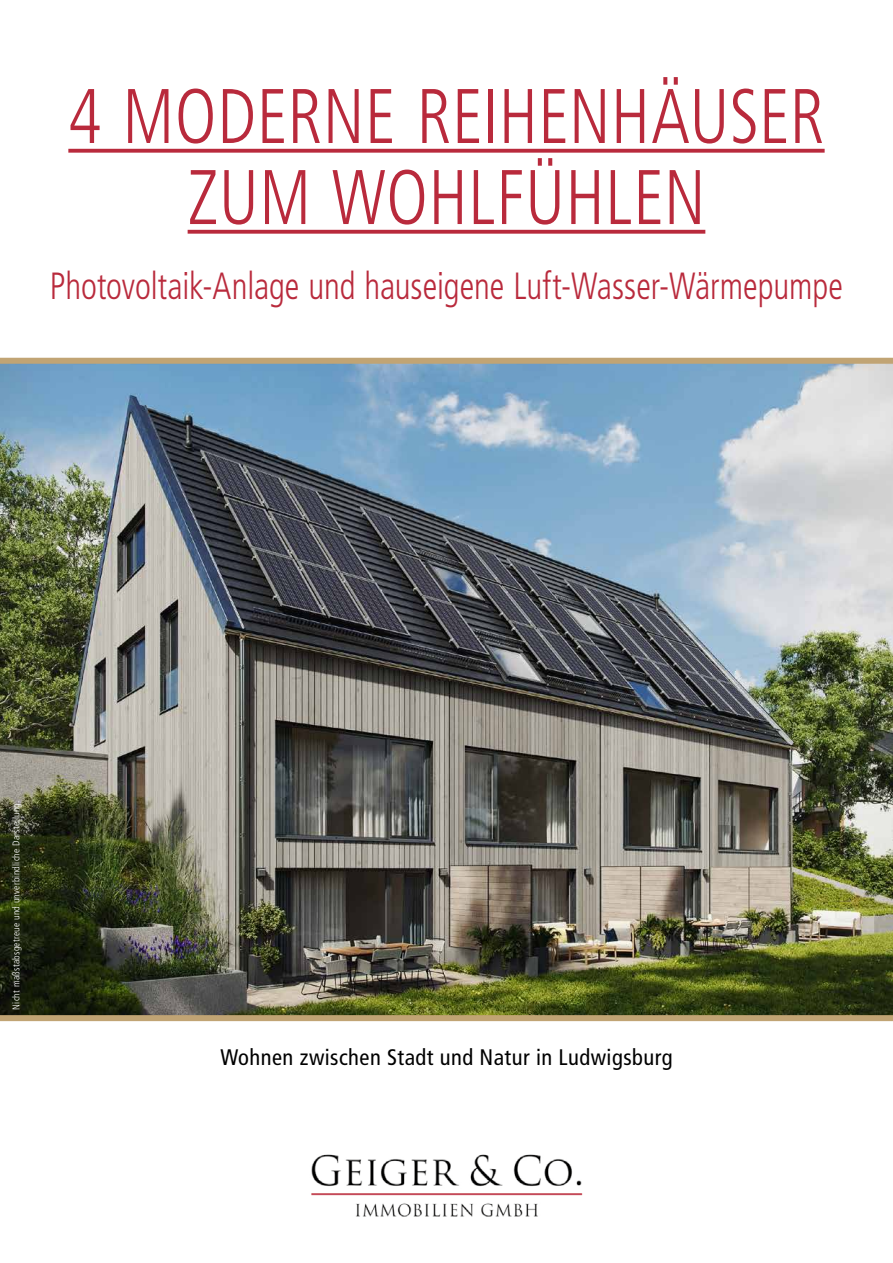
<style>
.page{position:relative;width:893px;height:1263px;background:#fff}
.page>*{position:absolute;margin:0;border:0;box-sizing:border-box;transform-origin:0 0}
.t1{font:300 condensed 77.25px/81px "Frutiger";letter-spacing:.01em;color:#b92a3c;text-align:center;scale:.9 1}
.t2{font:300 condensed 37.8px "Frutiger";color:#b92a3c;scale:.9 1}
.t3{font:condensed 22.5px "Frutiger";letter-spacing:.02em;color:#000}
.t4{font:300 condensed 9.75px "Frutiger";letter-spacing:.025em;color:#fff}
</style>
<div class="page">
<img style="left:0;top:358px;width:893px;height:663px">
<img style="left:311px;top:1154px;width:272px;height:63px">
<svg style="left:68px;top:149px;width:757px;height:4px;background:#bf3c4d"></svg>
<svg style="left:188px;top:230px;width:517px;height:4px;background:#be3b4c"></svg>
<h1 class="t1" style="left:68px;top:77px;width:842px">4 MODERNE REIHENHÄUSER<br>ZUM WOHLFÜHLEN</h1>
<p class="t2" style="left:50px;top:264px;width:883px">Photovoltaik-Anlage und hauseigene Luft-Wasser-Wärmepumpe</p>
<p class="t4" style="left:11px;top:1010px;width:211px;rotate:-90deg">Nicht maßstabsgetreue und unverbindliche Darstellung.</p>
<p class="t3" style="left:220px;top:1044px;width:454px">Wohnen zwischen Stadt und Natur in Ludwigsburg</p>
</div>
